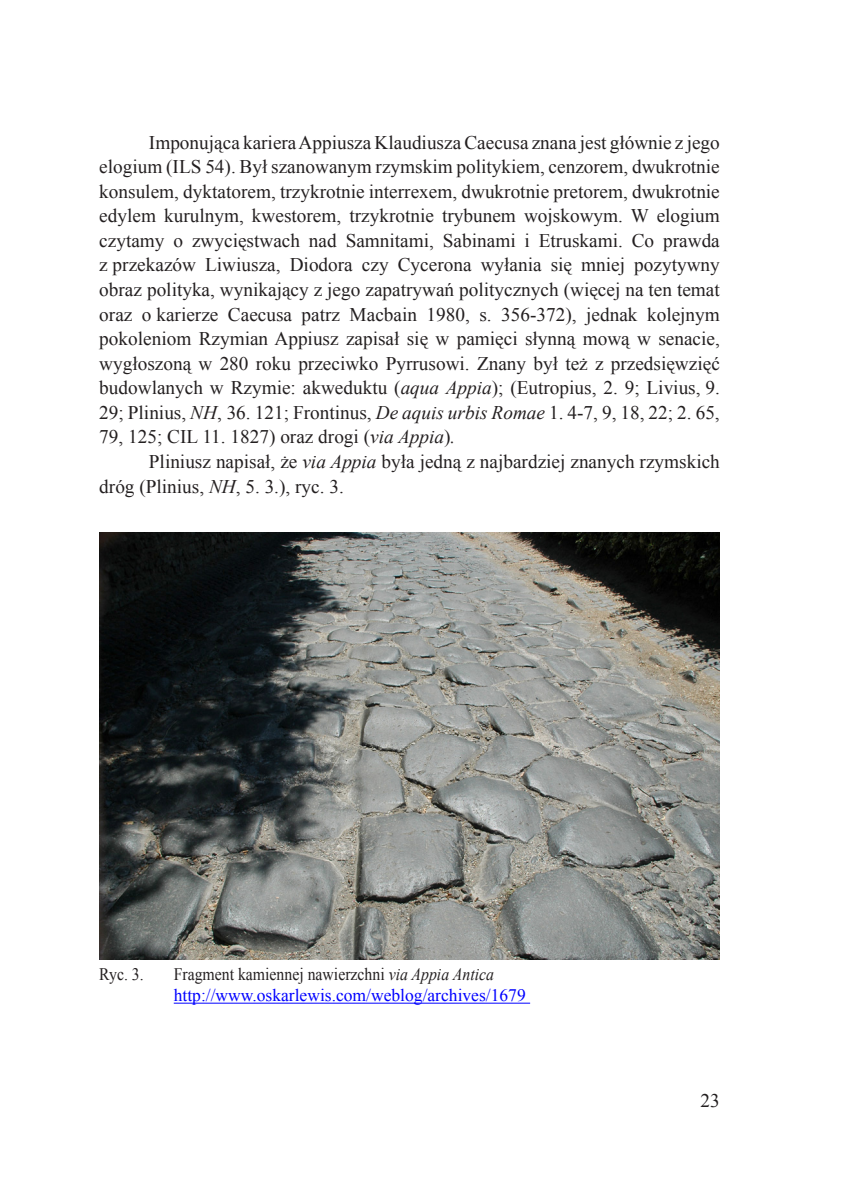
<style>
.page{position:relative;width:844px;height:1191px;background:#fff}
.page>*{position:absolute;margin:0;border:0;box-sizing:border-box;transform-origin:0 0}
.t1{font:19.25px "Times New Roman";color:#231f20}
.t2{font:17.5px/21px "Times New Roman";color:#00f}
.t3{font:17.5px "Times New Roman";color:#231f20;scale:.9 1}
.s1{font-style:italic}
.s2{color:#231f20}
.s3{font-style:italic;color:#231f20}
</style>
<div class="page">
<hr style="left:174px;top:1002px;width:356px;height:1px;background:#00f">
<img style="left:99px;top:533px;width:620px;height:426px">
<p class="t1" style="left:149px;top:129px;width:572px">Imponująca kariera Appiusza Klaudiusza Caecusa znana jest głównie z jego</p>
<p class="t1" style="left:99px;top:154px;width:622px">elogium (ILS 54). Był szanowanym rzymskim politykiem, cenzorem, dwukrotnie</p>
<p class="t1" style="left:99px;top:178px;width:622px">konsulem, dyktatorem, trzykrotnie interrexem, dwukrotnie pretorem, dwukrotnie</p>
<p class="t1" style="left:99px;top:203px;width:622px">edylem kurulnym, kwestorem, trzykrotnie trybunem wojskowym. W elogium</p>
<p class="t1" style="left:99px;top:227px;width:622px">czytamy o zwycięstwach nad Samnitami, Sabinami i Etruskami. Co prawda</p>
<p class="t1" style="left:99px;top:252px;width:622px">z przekazów Liwiusza, Diodora czy Cycerona wyłania się mniej pozytywny</p>
<p class="t1" style="left:99px;top:277px;width:622px">obraz polityka, wynikający z jego zapatrywań politycznych (więcej na ten temat</p>
<p class="t1" style="left:99px;top:301px;width:622px">oraz o karierze Caecusa patrz Macbain 1980, s. 356-372), jednak kolejnym</p>
<p class="t1" style="left:99px;top:326px;width:622px">pokoleniom Rzymian Appiusz zapisał się w pamięci słynną mową w senacie,</p>
<p class="t1" style="left:99px;top:350px;width:622px">wygłoszoną w 280 roku przeciwko Pyrrusowi. Znany był też z przedsięwzięć</p>
<p class="t1" style="left:99px;top:375px;width:622px">budowlanych w Rzymie: akweduktu (<span class="s1">aqua Appia</span>); (Eutropius, 2. 9; Livius, 9.</p>
<p class="t1" style="left:99px;top:399px;width:622px">29; Plinius, <span class="s1">NH</span>, 36. 121; Frontinus, <span class="s1">De aquis urbis Romae</span> 1. 4‑7, 9, 18, 22; 2. 65,</p>
<p class="t1" style="left:99px;top:424px;width:357px">79, 125; CIL 11. 1827) oraz drogi (<span class="s1">via Appia</span>)<span class="s1">.</span></p>
<p class="t1" style="left:149px;top:448px;width:572px">Pliniusz napisał, że <span class="s1">via Appia</span> była jedną z najbardziej znanych rzymskich</p>
<p class="t1" style="left:99px;top:473px;width:246px">dróg (Plinius, <span class="s1">NH</span>, 5. 3.), ryc. 3.</p>
<p class="t3" style="left:99px;top:962px;width:51px">Ryc. 3.</p>
<p class="t2" style="left:174px;top:963px;width:353px"><span class="s2">Fragment kamiennej nawierzchni</span> <span class="s3">via Appia Antica </span>http://www.oskarlewis.com/weblog/archives/1679</p>
<p class="t1" style="left:700px;top:1087px;width:21px">23</p>
</div>
